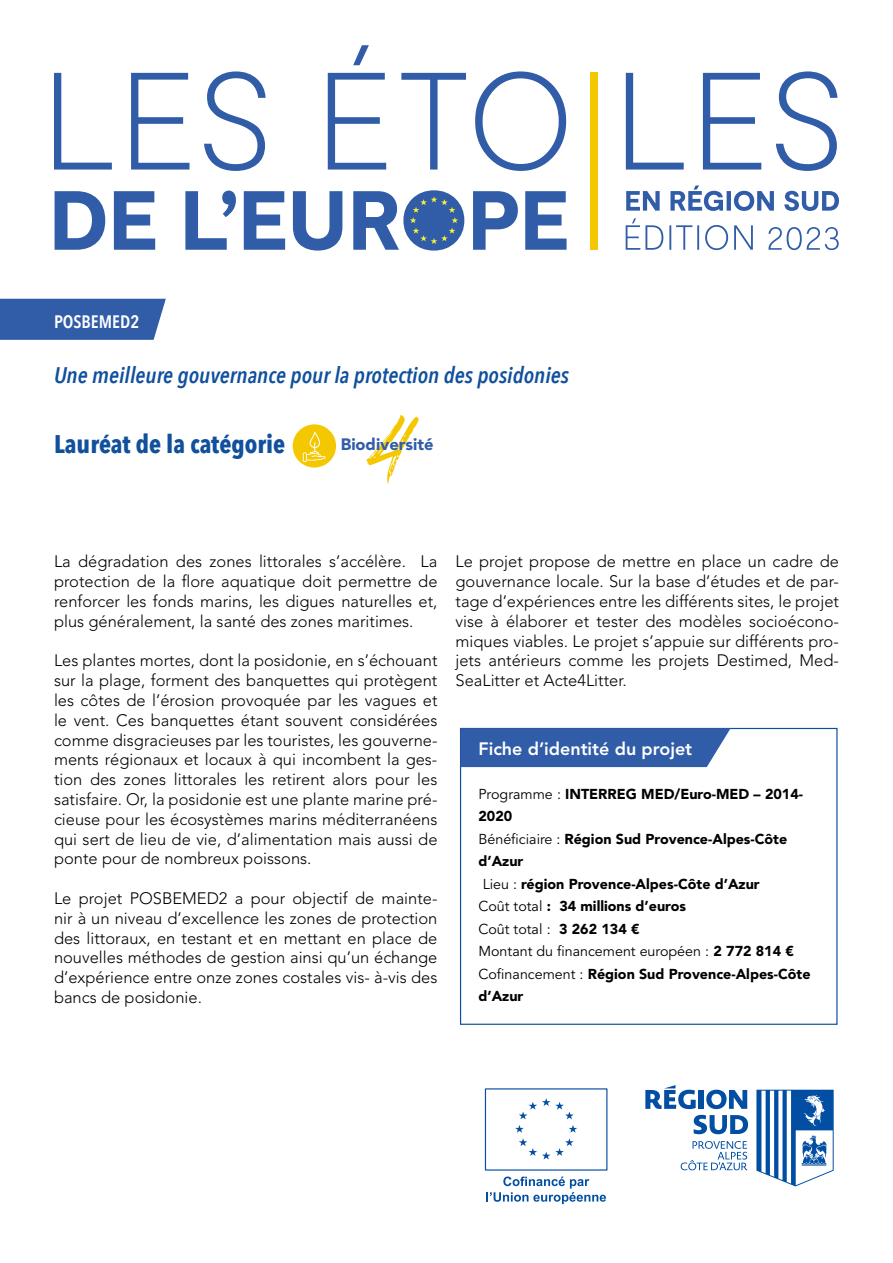
<style>
.page{position:relative;width:893px;height:1263px;background:#fff}
.page>*{position:absolute;margin:0;border:0;box-sizing:border-box;transform-origin:0 0}
.t1{font:119.25px "Arthure";color:#f4c800}
.t2{font:700 25.5px "Avenir Next Condensed";color:#10509d}
.t3{font:italic 600 22.5px "Avenir Next Condensed";color:#10509d}
.t4{font:600 18px "Avenir Next Condensed";color:#fff}
.t5{font:800 17.85px "Avenir LT Std";color:#fff}
.t6{font:300 16.5px/19.8px "Avenir LT Std";color:#000;text-align:justify}
.t7{font:900 16.5px "Avenir LT Std";color:#315ca8}
.t8{font:900 14.25px/22.5px "Avenir LT Std";color:#000}
.s1{font-weight:400}
</style>
<div class="page">
<div style="left:0;top:299px;width:166px;height:41px;background:#315ca8"></div>
<svg style="left:461px;top:728px;width:270px;height:39px;background:#3962ab"></svg>
<div style="left:293px;top:424px;width:43px;height:43px;background:#f4c800;border-radius:50%"></div>
<svg style="left:303px;top:452px;width:4px;height:10px"></svg>
<svg style="left:304px;top:432px;width:22px;height:29px"></svg>
<svg style="left:519px;top:1098px;width:55px;height:21px"></svg>
<svg style="left:515px;top:1125px;width:62px;height:34px"></svg>
<svg style="left:486px;top:1176px;width:120px;height:28px"></svg>
<svg style="left:681px;top:1141px;width:66px;height:29px"></svg>
<div style="left:699px;top:1090px;width:5px;height:19px;background:#024ea2"></div>
<svg style="left:706px;top:1090px;width:41px;height:19px"></svg>
<svg style="left:694px;top:1115px;width:54px;height:19px"></svg>
<svg style="left:645px;top:1085px;width:51px;height:24px"></svg>
<svg style="left:756px;top:1090px;width:78px;height:96px"></svg>
<svg style="left:55px;top:190px;width:512px;height:61px"></svg>
<svg style="left:626px;top:185px;width:213px;height:26px"></svg>
<svg style="left:626px;top:218px;width:213px;height:32px"></svg>
<svg style="left:626px;top:71px;width:211px;height:100px"></svg>
<div style="left:590px;top:73px;width:7px;height:177px;background:#f4c800"></div>
<svg style="left:54px;top:45px;width:512px;height:126px"></svg>
<p class="t4" style="left:54px;top:306px;width:87px">POSBEMED2</p>
<h3 class="t3" style="left:54px;top:362px;width:517px">Une meilleure gouvernance pour la protection des posidonies</h3>
<h1 class="t1" style="left:369px;top:392px;width:47px">4</h1>
<h2 class="t2" style="left:54px;top:428px;width:233px">Lauréat de la catégorie</h2>
<p class="t7" style="left:341px;top:434px;width:94px">Biodiversité</p>
<p class="t6" style="left:54px;top:552px;width:385px">La dégradation des zones littorales s’accélère. La protection de la flore aquatique doit permettre de renforcer les fonds marins, les digues naturelles et, plus généralement, la santé des zones maritimes.</p>
<p class="t6" style="left:54px;top:651px;width:385px">Les plantes mortes, dont la posidonie, en s’échouant sur la plage, forment des banquettes qui protègent les côtes de l’érosion provoquée par les vagues et le vent. Ces banquettes étant souvent considérées comme disgracieuses par les touristes, les gouverne&shy;ments régionaux et locaux à qui incombent la ges&shy;tion des zones littorales les retirent alors pour les satisfaire. Or, la posidonie est une plante marine pré&shy;cieuse pour les écosystèmes marins méditerranéens qui sert de lieu de vie, d’alimentation mais aussi de ponte pour de nombreux poissons.</p>
<p class="t6" style="left:54px;top:888px;width:385px">Le projet POSBEMED2 a pour objectif de mainte&shy;nir à un niveau d’excellence les zones de protection des littoraux, en testant et en mettant en place de nouvelles méthodes de gestion ainsi qu’un échange d’expérience entre onze zones costales vis- à-vis des bancs de posidonie.</p>
<p class="t6" style="left:455px;top:552px;width:385px">Le projet propose de mettre en place un cadre de gouvernance locale. Sur la base d’études et de par&shy;tage d’expériences entre les différents sites, le projet vise à élaborer et tester des modèles socioécono&shy;miques viables. Le projet s’appuie sur différents pro&shy;jets antérieurs comme les projets Destimed, Med-SeaLitter et Acte4Litter.</p>
<p class="t5" style="left:478px;top:738px;width:215px">Fiche d’identité du projet</p>
<p class="t8" style="left:478px;top:782px;width:334px"><span class="s1">Programme :</span> INTERREG MED/Euro-MED – 2014-<br>2020<br><span class="s1">Bénéficiaire :</span> Région Sud Provence-Alpes-Côte d’Azur<br><span class="s1">Lieu :</span> région Provence-Alpes-Côte d’Azur<br><span class="s1">Coût total</span> : 34 millions d’euros<br><span class="s1">Coût total :</span> 3 262 134 €<br><span class="s1">Montant du financement européen :</span> 2 772 814 €<br><span class="s1">Cofinancement :</span> Région Sud Provence-Alpes-Côte d’Azur</p>
</div>
